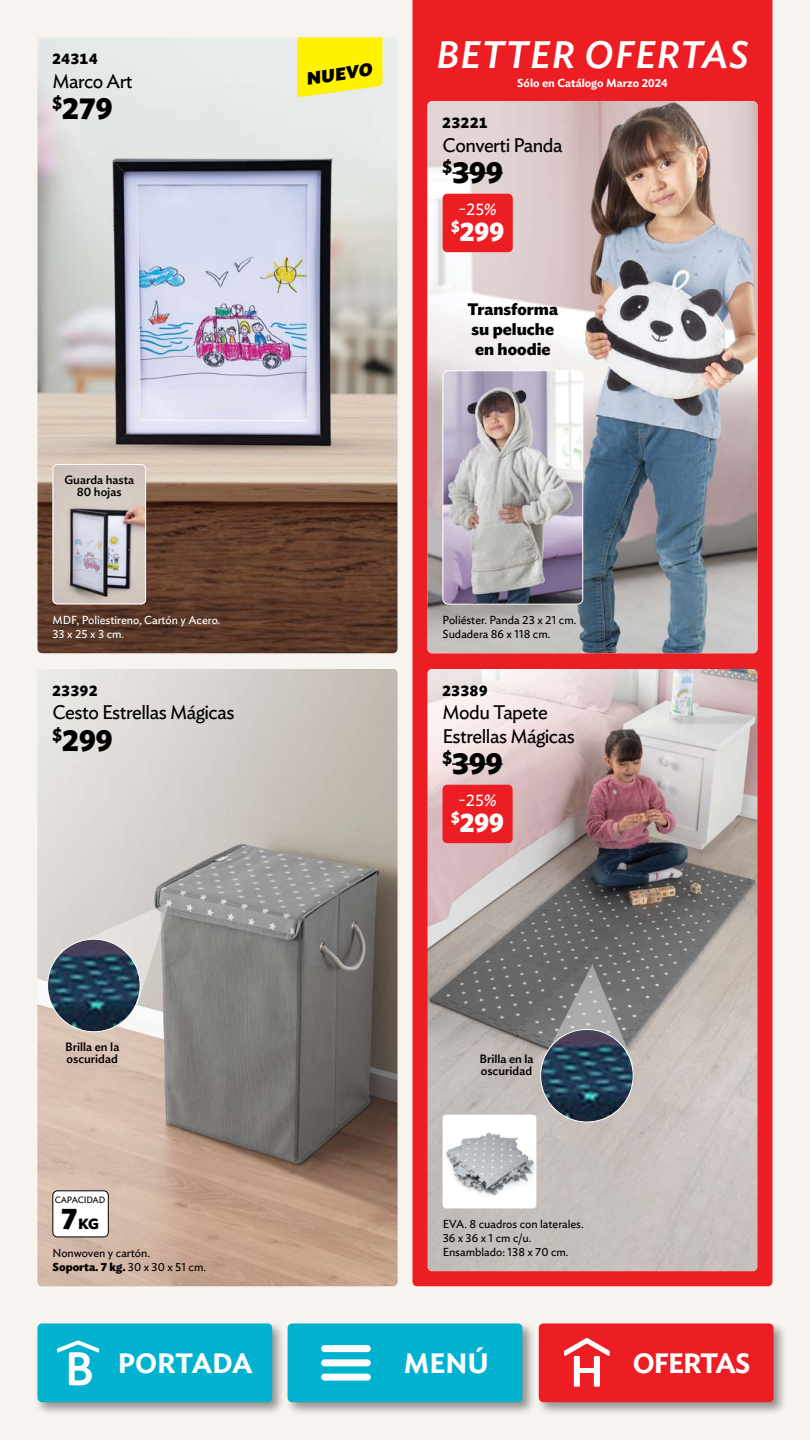
<style>
.page{position:relative;width:810px;height:1440px;background:#f7f3ef}
.page>*{position:absolute;margin:0;border:0;box-sizing:border-box;transform-origin:0 0}
.t1{font:italic 500 37.95px "Ideal Sans";letter-spacing:.03em;color:#fff}
.t2{font:700 30px "Ideal Sans";color:#000}
.t3{font:600 27.75px "Ideal Sans";letter-spacing:-.03em;color:#fff}
.t4{font:600 27.75px "Ideal Sans";letter-spacing:-.01em;color:#fff}
.t5{font:700 26.4px "Ideal Sans";color:#fff}
.t6{font:700 22.88px "Ideal Sans";color:#000}
.t7{font:19.5px/23.4px "Ideal Sans";letter-spacing:-.025em;color:#000}
.t8{font:700 16.5px/19.8px "Ideal Sans";color:#000}
.t9{font:16.5px "Ideal Sans";color:#fff}
.t10{font:700 15px "Ideal Sans";letter-spacing:.05em;color:#000}
.t11{font:700 14.7px "Ideal Sans";color:#000}
.t12{font:500 12px/12px "Ideal Sans";color:#000}
.t13{font:11.55px/14px "Ideal Sans";color:#000}
.t14{font:11.55px/14px "Ideal Sans";color:#fff}
.t15{font:600 11.55px "Ideal Sans";color:#fff}
.t16{font:500 11.55px/14px "Ideal Sans";letter-spacing:-.01em;color:#000}
.t17{font:9.07px "Ideal Sans";letter-spacing:-.02em;color:#000}
.s1{font-size:29.4px}
.s2{font-weight:700}
</style>
<div class="page">
<img style="left:38px;top:38px;width:360px;height:615px">
<img style="left:38px;top:669px;width:360px;height:617px">
<img style="left:52px;top:464px;width:94px;height:140px">
<div style="left:53px;top:464px;width:93px;height:140px;border:1px solid #fff;border-radius:4px"></div>
<svg style="left:72px;top:903px;width:97px;height:104px;background:#cecac6"></svg>
<img style="left:47px;top:939px;width:93px;height:93px">
<svg style="left:412px;top:0;width:360px;height:1286px;background:#ed2f35"></svg>
<img style="left:428px;top:669px;width:330px;height:602px">
<img style="left:443px;top:1115px;width:93px;height:93px">
<div style="left:443px;top:1115px;width:93px;height:93px;border:1px solid #fff;border-radius:3px"></div>
<svg style="left:544px;top:964px;width:90px;height:101px;background:#878787"></svg>
<img style="left:541px;top:1029px;width:92px;height:93px;border-radius:46px">
<img style="left:428px;top:101px;width:330px;height:552px">
<img style="left:443px;top:371px;width:140px;height:233px">
<div style="left:443px;top:371px;width:140px;height:233px;border:1px solid #fff;border-radius:5px"></div>
<img style="left:428px;top:669px;width:330px;height:186px;border-radius:4px">
<div style="left:53px;top:1191px;width:55px;height:46px;background:#fff;border-radius:5px"></div>
<div style="left:53px;top:1190px;width:56px;height:47px;border:1px solid #000;border-radius:5px"></div>
<hr style="left:452px;top:763px;width:51px;height:2px;background:#000">
<div style="left:443px;top:785px;width:70px;height:58px;background:#ed1d24;border-radius:5px"></div>
<hr style="left:452px;top:172px;width:51px;height:2px;background:#000">
<div style="left:443px;top:194px;width:70px;height:58px;background:#ed1d24;border-radius:5px"></div>
<div style="left:536px;top:1320px;width:251px;height:96px;background:#000;opacity:.4"></div>
<div style="left:539px;top:1323px;width:235px;height:79px;background:#ed1d24;border-radius:4px"></div>
<div style="left:574px;top:1356px;width:6px;height:31px;background:#fff"></div>
<div style="left:594px;top:1356px;width:6px;height:31px;background:#fff"></div>
<hr style="left:577px;top:1369px;width:18px;height:4px;background:#fff">
<svg style="left:564px;top:1338px;width:46px;height:18px"></svg>
<div style="left:34px;top:1320px;width:252px;height:96px;background:#000;opacity:.4"></div>
<div style="left:38px;top:1323px;width:234px;height:79px;background:#00b2cf;border-radius:4px"></div>
<svg style="left:57px;top:1340px;width:42px;height:45px"></svg>
<div style="left:285px;top:1320px;width:251px;height:96px;background:#000;opacity:.4"></div>
<div style="left:288px;top:1323px;width:234px;height:79px;background:#00b2cf;border-radius:4px"></div>
<div style="left:321px;top:1359px;width:50px;height:7px;background:#fff;border-radius:4px"></div>
<div style="left:321px;top:1345px;width:50px;height:7px;background:#fff;border-radius:4px"></div>
<div style="left:321px;top:1374px;width:50px;height:7px;background:#fff;border-radius:4px"></div>
<svg style="left:297px;top:38px;width:86px;height:59px;background:#fcf117"></svg>
<p class="t10" style="left:52px;top:47px;width:46px">24314</p>
<h3 class="t7" style="left:52px;top:68px;width:82px">Marco Art</h3>
<h2 class="t2" style="left:52px;top:85px;width:62px"><sup>$</sup>279</h2>
<p class="t12" style="left:64px;top:473px;width:71px;text-align:center">Guarda hasta<br>80 hojas</p>
<p class="t14" style="left:52px;top:612px;width:169px">MDF, Poliestireno, Cartón y Acero.<br>33 x 25 x 3 cm.</p>
<p class="t10" style="left:52px;top:679px;width:46px">23392</p>
<h3 class="t7" style="left:52px;top:699px;width:184px">Cesto Estrellas Mágicas</h3>
<h2 class="t2" style="left:52px;top:716px;width:62px"><sup>$</sup>299</h2>
<h3 class="t6" style="left:303px;top:59px;width:68px;rotate:-8deg">nuevo</h3>
<h1 class="t1" style="left:436px;top:25px;width:314px">BETTER OFERTAS</h1>
<p class="t15" style="left:517px;top:74px;width:152px">Sólo en Catálogo Marzo 2024</p>
<p class="t10" style="left:443px;top:111px;width:46px">23221</p>
<h3 class="t7" style="left:443px;top:132px;width:122px">Converti Panda</h3>
<h2 class="t2" style="left:443px;top:149px;width:62px"><sup>$</sup>399</h2>
<h3 class="t9" style="left:459px;top:196px;width:40px">-25%</h3>
<h3 class="t5" style="left:451px;top:211px;width:54px"><sup>$</sup>299</h3>
<h3 class="t8" style="left:468px;top:298px;width:92px">Transforma su peluche en hoodie</h3>
<p class="t16" style="left:530px;top:305px;width:45px">Interior afelpado</p>
<p class="t13" style="left:443px;top:612px;width:135px">Poliéster. Panda 23 x 21 cm.<br>Sudadera 86 x 118 cm.</p>
<p class="t10" style="left:442px;top:679px;width:46px">23389</p>
<h3 class="t7" style="left:442px;top:699px;width:134px">Modu Tapete<br>Estrellas Mágicas</h3>
<h2 class="t2" style="left:442px;top:740px;width:62px"><sup>$</sup>399</h2>
<h3 class="t9" style="left:459px;top:787px;width:40px">-25%</h3>
<h3 class="t5" style="left:451px;top:802px;width:54px"><sup>$</sup>299</h3>
<p class="t12" style="left:65px;top:1040px;width:56px">Brilla en la oscuridad</p>
<p class="t17" style="left:55px;top:1193px;width:52px">CAPACIDAD</p>
<p class="t11" style="left:61px;top:1212px;width:39px"><span class="s1">7</span>KG</p>
<p class="t13" style="left:52px;top:1245px;width:155px">Nonwoven y cartón.<br><span class="s2">Soporta. 7 kg.</span> 30 x 30 x 51 cm.</p>
<p class="t12" style="left:479px;top:1052px;width:56px">Brilla en la oscuridad</p>
<p class="t13" style="left:443px;top:1216px;width:143px">EVA. 8 cuadros con laterales.<br>36 x 36 x 1 cm c/u.<br>Ensamblado: 138 x 70 cm.</p>
<h3 class="t4" style="left:118px;top:1341px;width:136px">PORTADA</h3>
<h3 class="t3" style="left:404px;top:1342px;width:86px">MENÚ</h3>
<h3 class="t3" style="left:633px;top:1341px;width:119px">OFERTAS</h3>
</div>
